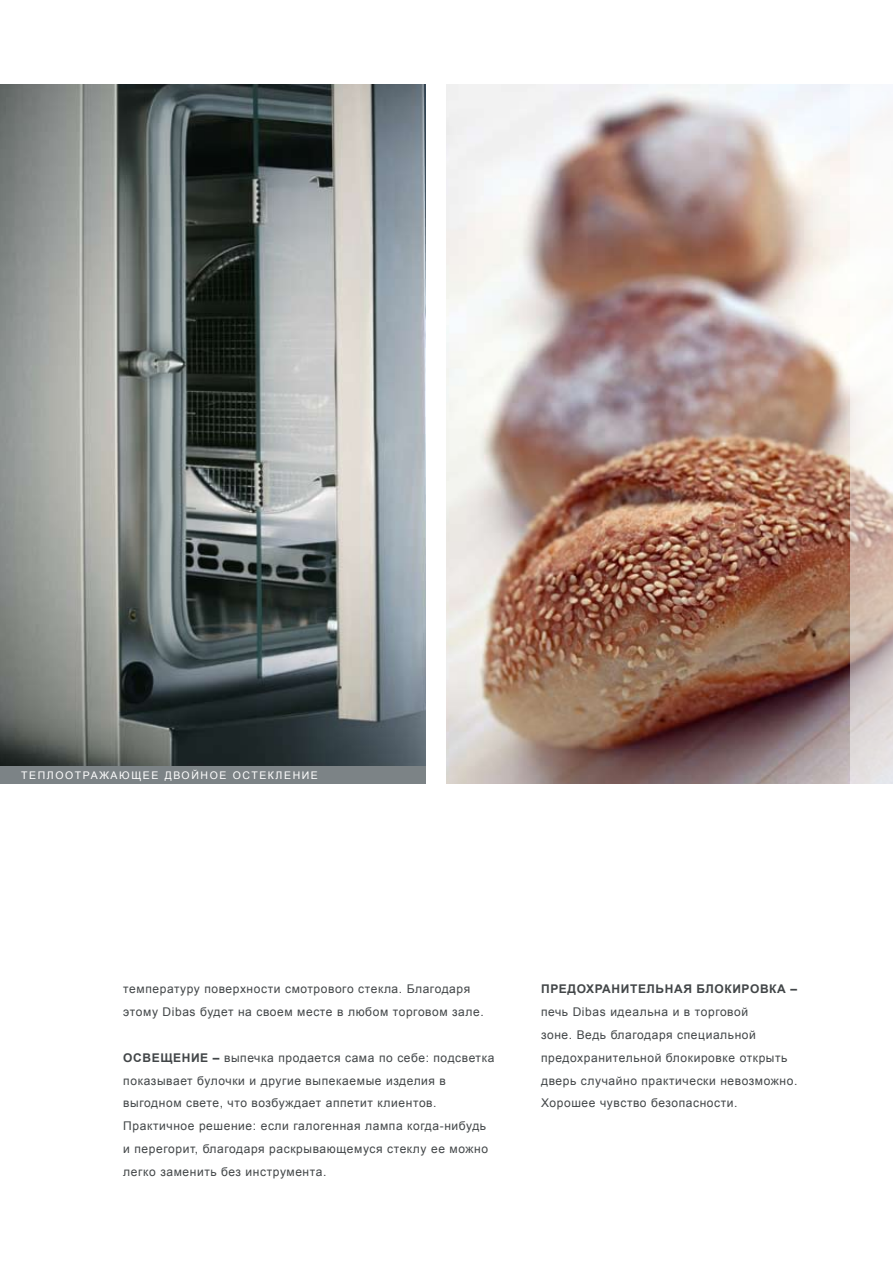
<style>
.page{position:relative;width:893px;height:1263px;background:#fff}
.page>*{position:absolute;margin:0;border:0;box-sizing:border-box;transform-origin:0 0}
.t1{font:12px/22.8px "Arial";letter-spacing:.05em;color:#424648}
.t2{font:700 12px "Arial";letter-spacing:.05em;color:#424648}
.t3{font:10.5px "Arial";letter-spacing:.15em;color:#fff}
.s1{font-weight:700}
</style>
<div class="page">
<img style="left:446px;top:84px;width:404px;height:699px">
<img style="left:0;top:84px;width:425px;height:683px">
<div style="left:0;top:767px;width:425px;height:17px;background:#7c8386"></div>
<svg style="left:850px;top:92px;width:43px;height:692px;fill:#f7f7f4"></svg>
<p class="t3" style="left:21px;top:768px;width:298px">ТЕПЛООТРАЖАЮЩЕЕ ДВОЙНОЕ ОСТЕКЛЕНИЕ</p>
<p class="t1" style="left:123px;top:978px;width:362px">температуру поверхности смотрового стекла. Благодаря этому Dibas будет на своем месте в любом торговом зале.</p>
<p class="t1" style="left:123px;top:1046px;width:373px"><span class="s1">ОСВЕЩЕНИЕ –</span> выпечка продается сама по себе: подсветка показывает булочки и другие выпекаемые изделия в выгодном свете, что возбуждает аппетит клиентов.<br>Практичное решение: если галогенная лампа когда-нибудь и перегорит, благодаря раскрывающемуся стеклу ее можно легко заменить без инструмента.</p>
<p class="t2" style="left:541px;top:981px;width:257px">ПРЕДОХРАНИТЕЛЬНАЯ БЛОКИРОВКА –</p>
<p class="t1" style="left:541px;top:1001px;width:258px">печь Dibas идеальна и в торговой<br>зоне. Ведь благодаря специальной предохранительной блокировке открыть дверь случайно практически невозможно.<br>Хорошее чувство безопасности.</p>
</div>
